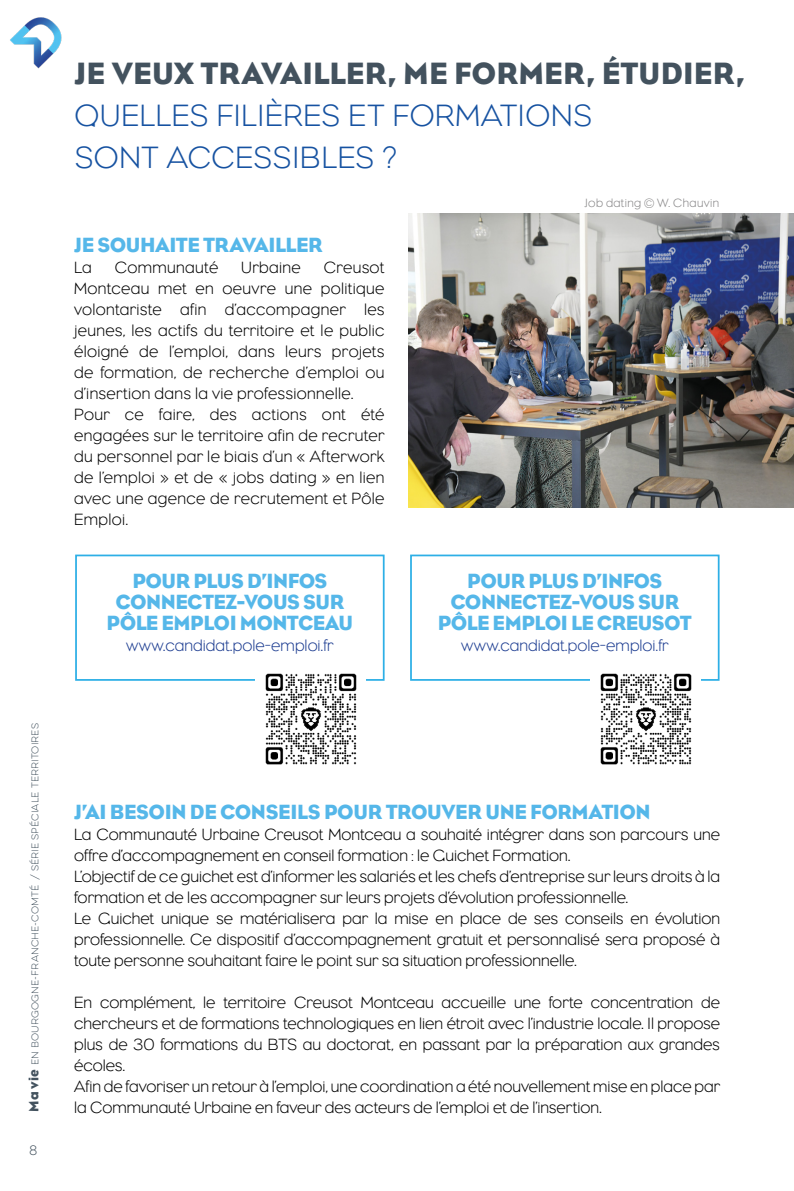
<style>
.page{position:relative;width:794px;height:1191px;background:#fff}
.page>*{position:absolute;margin:0;border:0;box-sizing:border-box;transform-origin:0 0}
.t1{font:300 31.5px/42px "Eagle";letter-spacing:.015em;color:#1652a1}
.t2{font:31.5px "Eagle";letter-spacing:.005em;color:#43525e}
.t3{font:21px/21px "Eagle";letter-spacing:-.02em;color:#55b7e9;text-align:center}
.t4{font:300 16.62px/21px "Eagle";letter-spacing:.005em;color:#000}
.t5{font:300 16.62px "Eagle";color:#1d3d91}
.t6{font:300 16.62px "Eagle";letter-spacing:.025em;color:#000}
.t7{font:300 12.25px "Eagle";letter-spacing:.035em;color:#868586}
.t8{font:100 12.25px "Eveleth Clean";color:#43525e}
.t9{font:100 8.75px "Eveleth Clean";letter-spacing:.015em;color:#43525e}
.s1{font-family:"Eagle";font-weight:400;font-size:14px}
</style>
<div class="page">
<img style="left:10px;top:17px;width:52px;height:52px">
<img style="left:409px;top:214px;width:385px;height:294px">
<div style="left:75px;top:554px;width:309px;height:127px;border:2px solid #2dafe6"></div>
<img style="left:256px;top:673px;width:109px;height:92px">
<div style="left:410px;top:554px;width:309px;height:127px;border:2px solid #2dafe6"></div>
<img style="left:591px;top:673px;width:109px;height:92px">
<p class="t9" style="left:29px;top:1112px;width:390px;rotate:-90deg"><span class="s1">Ma vie</span> en bourgogne-franche-comté / série spéciale territoires</p>
<p class="t8" style="left:29px;top:1142px;width:10px">8</p>
<h1 class="t2" style="left:74px;top:55px;width:671px">JE VEUX TRAVAILLER, ME FORMER, ÉTUDIER,</h1>
<h1 class="t1" style="left:74px;top:94px;width:519px">QUELLES FILIÈRES ET FORMATIONS<br>SONT ACCESSIBLES ?</h1>
<p class="t3" style="left:74px;top:234px;width:250px">JE SOUHAITE TRAVAILLER</p>
<p class="t4" style="left:74px;top:257px;width:19px">La</p>
<p class="t6" style="left:115px;top:258px;width:105px">Communauté</p>
<p class="t6" style="left:241px;top:258px;width:61px">Urbaine</p>
<p class="t4" style="left:74px;top:257px;width:312px;text-indent:250px">Creusot Montceau met en oeuvre une politique volontariste afin d’accompagner les jeunes, les actifs du territoire et le public éloigné de l’emploi, dans leurs projets de formation, de recherche d’emploi ou d’insertion dans la vie professionnelle.<br>Pour ce faire, des actions ont été engagées sur le territoire afin de recruter du personnel par le biais d’un « Afterwork de l’emploi » et de « jobs dating » en lien avec une agence de recrutement et Pôle Emploi.</p>
<p class="t3" style="left:107px;top:570px;width:248px">POUR PLUS D’INFOS<br>CONNECTEZ-VOUS SUR<br>PÔLE EMPLOI MONTCEAU</p>
<p class="t5" style="left:126px;top:636px;width:209px">www.candidat.pole-emploi.fr</p>
<p class="t7" style="left:584px;top:196px;width:136px">Job dating © W. Chauvin</p>
<p class="t3" style="left:438px;top:570px;width:256px">POUR PLUS D’INFOS<br>CONNECTEZ-VOUS SUR<br>PÔLE EMPLOI LE CREUSOT</p>
<p class="t5" style="left:461px;top:636px;width:209px">www.candidat.pole-emploi.fr</p>
<p class="t3" style="left:74px;top:801px;width:578px">J’AI BESOIN DE CONSEILS POUR TROUVER UNE FORMATION</p>
<p class="t4" style="left:74px;top:824px;width:647px">La Communauté Urbaine Creusot Montceau a souhaité intégrer dans son parcours une offre d’accompagnement en conseil formation : le Guichet Formation.<br>L’objectif de ce guichet est d’informer les salariés et les chefs d’entreprise sur leurs droits à la formation et de les accompagner sur leurs projets d’évolution professionnelle.<br>Le Guichet unique se matérialisera par la mise en place de ses conseils en évolution professionnelle. Ce dispositif d’accompagnement gratuit et personnalisé sera proposé à toute personne souhaitant faire le point sur sa situation professionnelle.</p>
<p class="t4" style="left:74px;top:992px;width:647px">En complément, le territoire Creusot Montceau accueille une forte concentration de chercheurs et de formations technologiques en lien étroit avec l’industrie locale. Il propose plus de 30 formations du BTS au doctorat, en passant par la préparation aux grandes écoles.<br>Afin de favoriser un retour à l’emploi, une coordination a été nouvellement mise en place par la Communauté Urbaine en faveur des acteurs de l’emploi et de l’insertion.</p>
</div>
